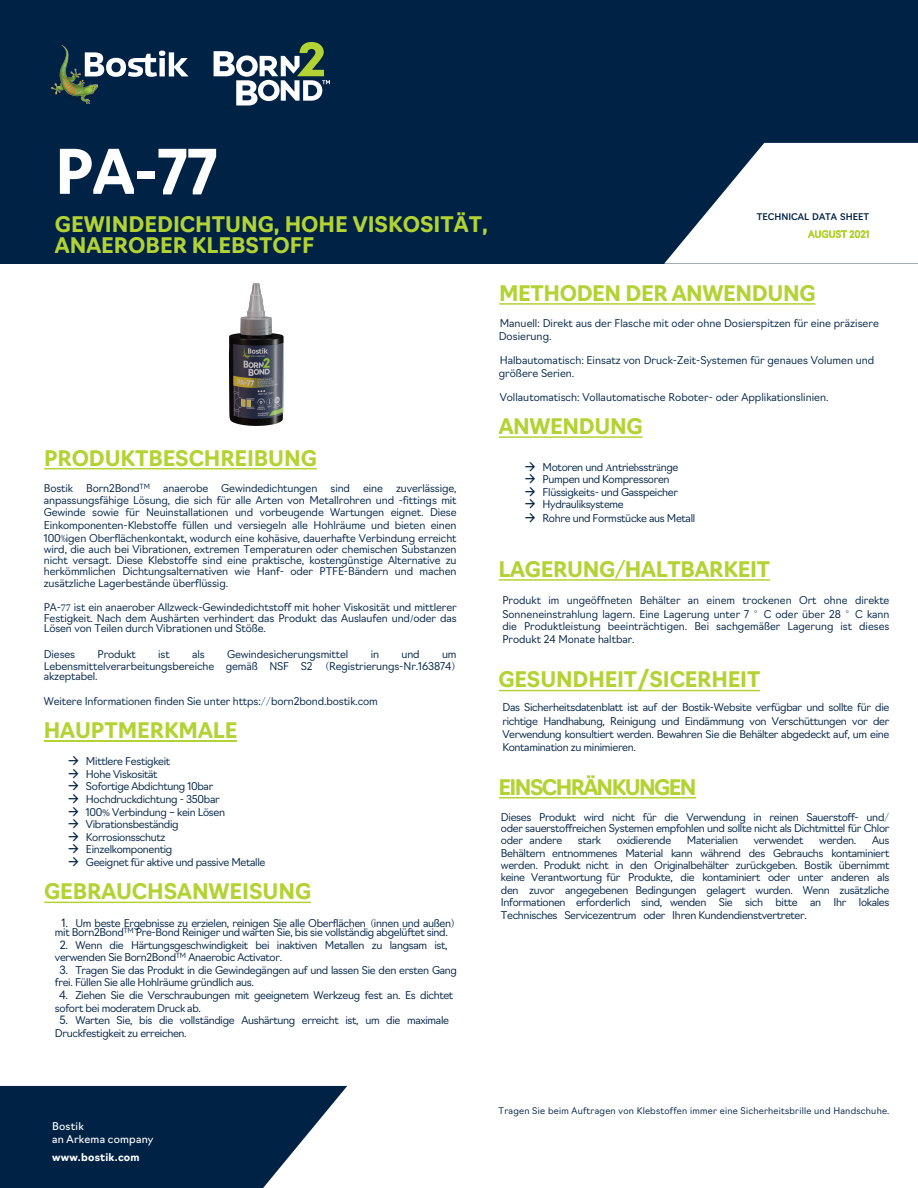
<style>
.page{position:relative;width:918px;height:1188px;background:#fff}
.page>*{position:absolute;margin:0;border:0;box-sizing:border-box;transform-origin:0 0}
.Product_name{font:700 60px "Navigo";color:#fff}
.Product_name-2{font:700 21px/20.7px "Navigo";letter-spacing:-.01em;color:#b3d234}
.title1{font:700 21px "Navigo";letter-spacing:-.005em;color:#b3d234}
.Product_name-3{font:700 21px "Navigo";letter-spacing:-.075em;color:#b3d234}
.t1{font:300 10.5px/12.5px "Navigo";letter-spacing:-.02em;color:#002346;text-align:justify}
.t2{font:300 10.5px/12.6px "Navigo";letter-spacing:-.03em;color:#002245}
.t3{font:300 10.5px/12.6px "Navigo";color:#002346}
.t4{font:300 10.5px/13.8px "Navigo";color:#002245}
.t5{font:10.5px/13.5px "Navigo";letter-spacing:.02em;color:#fff}
.t6{font:700 10.5px "Navigo";letter-spacing:.02em;color:#fff}
.t7{font:300 9px "Navigo";letter-spacing:.025em;color:#002245}
.revised{font:500 9px/17.2px "Navigo";color:#002245;text-align:right}
.s1{font-style:inherit}
.s2{font-weight:300;color:#b3d234}
.s3{font-family:"N Sim Sun";font-weight:400}
.s4{font-family:"Minion Pro";font-weight:400}
.s5{font-size:12px}
.s6{font-size:11.1px}
</style>
<div class="page">
<svg style="left:0;top:1086px;width:347px;height:102px;background:#1e3c5b"></svg>
<div style="left:0;top:0;width:918px;height:264px;background:#002245"></div>
<svg style="left:664px;top:143px;width:254px;height:121px"></svg>
<svg style="left:214px;top:42px;width:116px;height:63px"></svg>
<img style="left:51px;top:45px;width:46px;height:59px">
<svg style="left:85px;top:51px;width:104px;height:26px"></svg>
<hr style="left:499px;top:303px;width:316px;height:2px;background:#b3d234">
<hr style="left:499px;top:436px;width:144px;height:2px;background:#b3d234">
<hr style="left:499px;top:579px;width:271px;height:2px;background:#b3d234">
<hr style="left:499px;top:797px;width:197px;height:2px;background:#b3d234">
<hr style="left:499px;top:690px;width:261px;height:2px;background:#b3d234">
<hr style="left:44px;top:740px;width:193px;height:1px;background:#b3d234">
<hr style="left:44px;top:902px;width:267px;height:1px;background:#b3d234">
<hr style="left:44px;top:468px;width:273px;height:1px;background:#b3d234">
<img style="left:228px;top:283px;width:56px;height:143px">
<p class="Product_name" style="left:55px;top:125px;width:164px">P<span class="s1">A-</span>77</p>
<p class="Product_name-2" style="left:55px;top:212px;width:434px">GEWINDEDICHTUNG, HOHE VISKOSITÄT,<br><span class="s1">ANAEROB</span>ER KLEBSTOFF</p>
<p class="revised" style="left:757px;top:208px;width:114px">TECHNICAL DATA SHEET<br><span class="s2">AUGUST 2021</span></p>
<p class="title1" style="left:44px;top:441px;width:274px">PRODUKTBESCHREIBUNG</p>
<p class="t1" style="left:44px;top:481px;width:414px">Bostik Born2Bond<sup>TM</sup> anaerobe Gewindedichtungen sind eine zuverlässige, anpassungsfähige Lösung, die sich für alle Arten von Metallrohren und -fittings mit Gewinde sowie für Neuinstallationen und vorbeugende Wartungen eignet. Diese Einkomponenten-Klebstoffe füllen und versiegeln alle Hohlräume und bieten einen</p>
<p class="t1" style="left:44px;top:532px;width:414px;line-height:11.2px">100<span class="s3">%</span>igen Oberflächenkontakt, wodurch eine kohäsive, dauerhafte Verbindung erreicht wird, die auch bei Vibrationen, extremen Temperaturen oder chemischen Substanzen nicht versagt. Diese Klebstoffe sind eine praktische, kostengünstige Alternative zu herkömmlichen Dichtungsalternativen wie Hanf- oder PTFE-Bändern und machen zusätzliche Lagerbestände überflüssig.</p>
<p class="t1" style="left:44px;top:601px;width:414px;line-height:10.6px">PA-<span class="s4">77</span> ist ein anaerober Allzweck-Gewindedichtstoff mit hoher Viskosität und mittlerer Festigkeit. Nach dem Aushärten verhindert das Produkt das Auslaufen und<span class="s4">/</span>oder das Lösen von Teilen durch Vibrationen und Stöße.</p>
<p class="t1" style="left:44px;top:647px;width:33px">Dieses</p>
<p class="t1" style="left:98px;top:647px;width:40px">Produkt</p>
<p class="t1" style="left:158px;top:647px;width:13px">ist</p>
<p class="t1" style="left:192px;top:647px;width:14px">als</p>
<p class="t1" style="left:227px;top:647px;width:123px">Gewindesicherungsmittel</p>
<p class="t1" style="left:371px;top:647px;width:10px">in</p>
<p class="t1" style="left:401px;top:647px;width:20px">und</p>
<p class="t1" style="left:44px;top:647px;width:414px;text-align:right">um<br>Lebensmittelverarbeitungsbereiche gemäß NSF S2 <span class="s3">(</span>Registrierungs-Nr.163874<span class="s3">)</span></p>
<p class="t1" style="left:44px;top:669px;width:55px">akzeptabel.</p>
<p class="t1" style="left:44px;top:694px;width:336px">Weitere Informationen finden Sie unter https:<span class="s3">//</span>born2bond.bostik.com</p>
<h2 class="Product_name-2" style="left:44px;top:718px;width:195px">HAUPTMERKMALE</h2>
<p class="t1" style="left:66px;top:754px;width:105px"><span class="s5">→</span> Mittlere Festigkeit</p>
<p class="t1" style="left:66px;top:767px;width:93px"><span class="s5">→</span> Hohe Viskosität</p>
<p class="t1" style="left:66px;top:779px;width:148px"><span class="s5">→</span> Sofortige Abdichtung 10bar</p>
<p class="t1" style="left:66px;top:792px;width:155px"><span class="s5">→</span> Hochdruckdichtung - 350bar</p>
<p class="t1" style="left:66px;top:805px;width:160px"><span class="s5">→</span> 100<span class="s4">%</span> Verbindung – kein Lösen</p>
<p class="t1" style="left:66px;top:817px;width:114px"><span class="s5">→</span> Vibrationsbeständig</p>
<p class="t1" style="left:66px;top:830px;width:101px"><span class="s5">→</span> Korrosionsschutz</p>
<p class="t1" style="left:66px;top:842px;width:107px"><span class="s5">→</span> Einzelkomponentig</p>
<p class="t1" style="left:66px;top:855px;width:200px"><span class="s5">→</span> Geeignet für aktive und passive Metalle</p>
<p class="title1" style="left:44px;top:875px;width:269px">GEBRAUCHSANWEISUNG</p>
<p class="t2" style="left:55px;top:918px;width:403px;line-height:8.9px;text-indent:7px"><span class="s6">1.</span> Um beste Ergebnisse zu erzielen, reinigen Sie alle Oberflächen <span class="s3">(</span>innen und außen<span class="s3">) </span>mit Born2Bond<sup>TM</sup> Pre-Bond Reiniger und warten Sie, bis sie vollständig abgelüftet sind.</p>
<p class="t2" style="left:55px;top:938px;width:394px;text-indent:5px"><span class="s6">2.</span> Wenn die Härtungsgeschwindigkeit bei inaktiven Metallen zu langsam ist, verwenden Sie Born2Bond<sup>TM</sup> Anaerobic Activator.</p>
<p class="t2" style="left:55px;top:963px;width:404px;text-indent:4px"><span class="s6">3.</span> Tragen Sie das Produkt in die Gewindegängen auf und lassen Sie den ersten Gang frei. Füllen Sie alle Hohlräume gründlich aus.</p>
<p class="t2" style="left:55px;top:988px;width:400px;text-indent:4px"><span class="s6">4.</span> Ziehen Sie die Verschraubungen mit geeignetem Werkzeug fest an. Es dichtet sofort bei moderatem Druck ab.</p>
<p class="t2" style="left:55px;top:1013px;width:396px;text-indent:5px"><span class="s6">5.</span> Warten Sie, bis die vollständige Aushärtung erreicht ist, um die maximale<br>Druckfestigkeit zu erreichen.</p>
<h2 class="Product_name-2" style="left:499px;top:281px;width:318px">METHODEN DER ANWENDUNG</h2>
<p class="t3" style="left:499px;top:316px;width:382px">Manuell: Direkt aus der Flasche mit oder ohne Dosierspitzen für eine präzisere<br>Dosierung.</p>
<p class="t3" style="left:499px;top:353px;width:377px">Halbautomatisch: Einsatz von Druck-Zeit-Systemen für genaues Volumen und größere Serien.</p>
<p class="t3" style="left:500px;top:390px;width:330px">Vollautomatisch: Vollautomatische Roboter- oder Applikationslinien.</p>
<h2 class="Product_name-2" style="left:499px;top:414px;width:145px">ANWENDUNG</h2>
<p class="t1" style="left:523px;top:460px;width:157px"><span class="s5">→</span> Motoren und <span class="s4">A</span>ntrie<span class="s4">b</span>sstr<span class="s4">ä</span>nge</p>
<p class="t1" style="left:523px;top:472px;width:148px"><span class="s5">→</span> Pumpen und Kompressoren</p>
<p class="t1" style="left:523px;top:485px;width:156px"><span class="s5">→</span> Flüssigkeits- und Gasspeicher</p>
<p class="t1" style="left:523px;top:498px;width:102px"><span class="s5">→</span> Hydrauliksysteme</p>
<p class="t1" style="left:523px;top:511px;width:174px"><span class="s5">→</span> Rohre und Formstücke aus Metall</p>
<h2 class="Product_name-2" style="left:499px;top:557px;width:273px">LAGERUNG<span class="s3">/</span>HALTBARKEIT</h2>
<p class="t4" style="left:502px;top:593px;width:388px">Produkt im ungeöffneten Behälter an einem trockenen Ort ohne direkte<br>Sonneneinstrahlung lagern. Eine Lagerung unter 7 <span class="s3">°</span>C oder über 28 <span class="s3">°</span>C kann</p>
<p class="t4" style="left:502px;top:619px;width:388px;line-height:12.9px">die Produktleistung beeinträchtigen. Bei sachgemäßer Lagerung ist dieses<br>Produkt 24 Monate haltbar.</p>
<h2 class="Product_name-2" style="left:499px;top:668px;width:263px">GESUNDHEIT/SICERHEIT</h2>
<p class="t2" style="left:502px;top:700px;width:388px;line-height:13.4px;text-align:justify">Das Sicherheitsdatenblatt ist auf der Bostik-Website verfügbar und sollte für die richtige Handhabung, Reinigung und Eindämmung von Verschüttungen vor der Verwendung konsultiert werden. Bewahren Sie die Behälter abgedeckt auf, um eine Kontamination zu minimieren.</p>
<h2 class="Product_name-3" style="left:499px;top:770px;width:199px">EINSCHRÄNKUNGEN</h2>
<p class="t1" style="left:501px;top:810px;width:390px;line-height:11.1px">Dieses Produkt wird nicht für die Verwendung in reinen Sauerstoff- und<span class="s3">/ </span>oder sauerstoffreichen Systemen empfohlen und sollte nicht als Dichtmittel für Chlor</p>
<p class="t1" style="left:501px;top:833px;width:63px">oder andere</p>
<p class="t1" style="left:578px;top:833px;width:25px">stark</p>
<p class="t1" style="left:617px;top:833px;width:56px">oxidierende</p>
<p class="t1" style="left:687px;top:833px;width:53px">Materialien</p>
<p class="t1" style="left:754px;top:833px;width:51px">verwendet</p>
<p class="t1" style="left:819px;top:833px;width:39px">werden.</p>
<p class="t1" style="left:501px;top:833px;width:390px;text-indent:371px">Aus Behältern entnommenes Material kann während des Gebrauchs kontaminiert werden. Produkt nicht in den Originalbehälter zurückgeben. Bostik übernimmt keine Verantwortung für Produkte, die kontaminiert oder unter anderen als den zuvor angegebenen Bedingungen gelagert wurden. Wenn zusätzliche Informationen erforderlich sind, wenden Sie sich bitte an Ihr lokales Technisches Servicezentrum oder Ihren Kundendienstvertreter.</p>
<p class="t5" style="left:52px;top:1119px;width:103px">Bostik<br>an Arkema company</p>
<p class="t6" style="left:52px;top:1149px;width:89px">www.bostik.com</p>
<p class="t7" style="left:499px;top:1104px;width:392px">Tragen Sie beim Auftragen von Klebstoffen immer eine Sicherheitsbrille und Handschuhe.</p>
</div>
